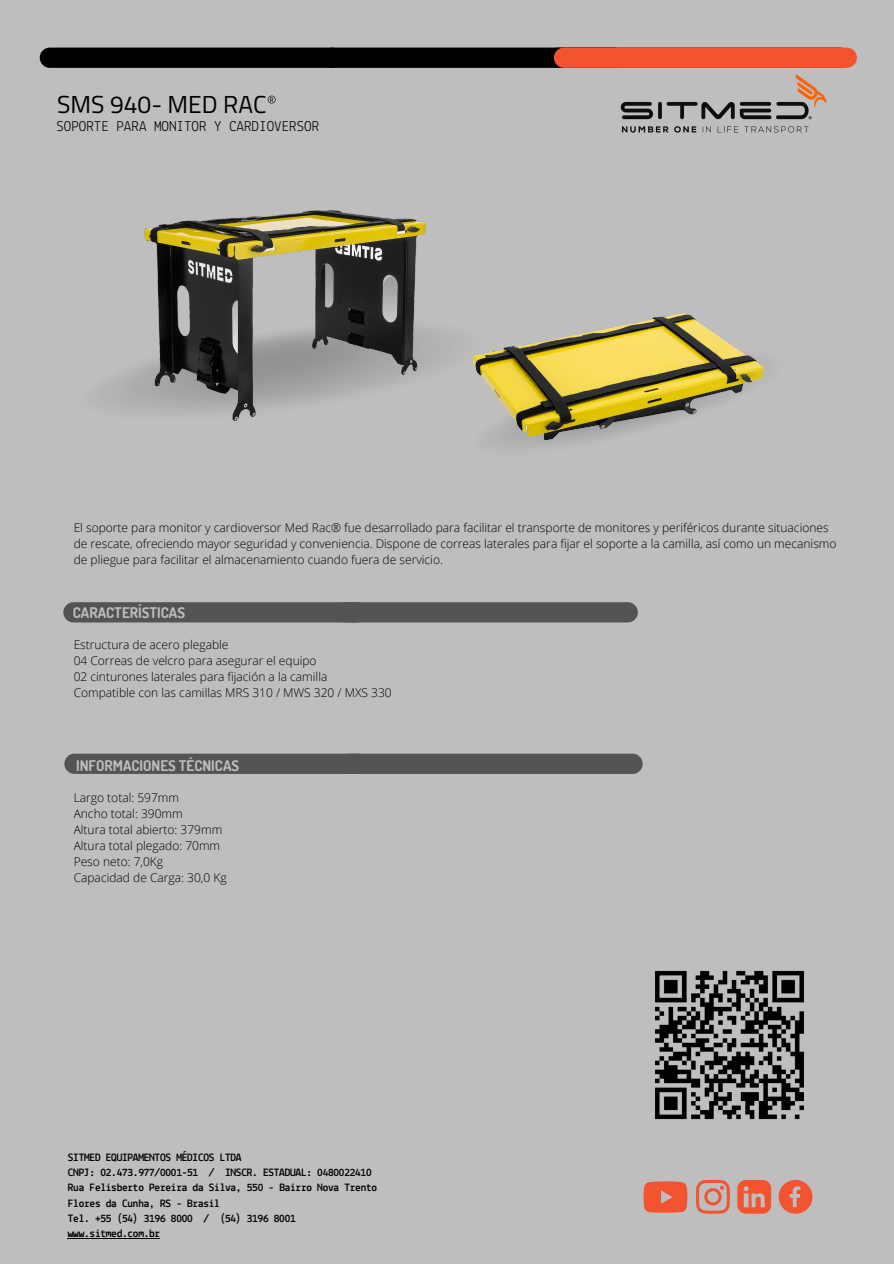
<style>
.page{position:relative;width:894px;height:1264px;background:#fff}
.page>*{position:absolute;margin:0;border:0;box-sizing:border-box;transform-origin:0 0}
.t1{font:24.6px "Titillium Web";color:#000}
.t2{font:15px "Lekton";color:#000}
.t3{font:700 14.7px "Dosis";color:#bebebe}
.t4{font:300 12px/16px "Open Sans";color:#000}
.t5{font:700 11.25px "Lekton";letter-spacing:-.02em;color:#000}
</style>
<div class="page">
<div style="left:0;top:0;width:893px;height:1263px;background:#bebebe"></div>
<img style="left:620px;top:74px;width:207px;height:59px">
<svg style="left:778px;top:1180px;width:34px;height:33px"></svg>
<svg style="left:696px;top:1180px;width:33px;height:33px"></svg>
<svg style="left:737px;top:1180px;width:34px;height:33px"></svg>
<svg style="left:643px;top:1181px;width:44px;height:31px"></svg>
<div style="left:40px;top:48px;width:302px;height:20px;background:#000;border-radius:10px"></div>
<div style="left:63px;top:602px;width:303px;height:20px;background:#545454;border-radius:10px"></div>
<div style="left:335px;top:602px;width:302px;height:20px;background:#545454;border-radius:10px"></div>
<div style="left:339px;top:753px;width:303px;height:21px;background:#545454;border-radius:10px"></div>
<div style="left:64px;top:753px;width:303px;height:21px;background:#545454;border-radius:10px"></div>
<div style="left:322px;top:48px;width:303px;height:20px;background:#000;border-radius:10px"></div>
<div style="left:553px;top:48px;width:303px;height:20px;background:#f25430;border-radius:10px"></div>
<svg style="left:268px;top:96px;width:7px;height:7px"></svg>
<img style="left:113px;top:210px;width:329px;height:211px">
<img style="left:473px;top:313px;width:291px;height:133px">
<img style="left:655px;top:970px;width:149px;height:150px">
<hr style="left:68px;top:1237px;width:92px;height:1px;background:#000">
<p class="t1" style="left:57px;top:85px;width:210px">SMS 940- MED RAC</p>
<p class="t2" style="left:56px;top:119px;width:264px">SOPORTE PARA MONITOR Y CARDIOVERSOR</p>
<p class="t4" style="left:74px;top:519px;width:764px">El soporte para monitor y cardioversor Med Rac® fue desarrollado para facilitar el transporte de monitores y periféricos durante situaciones de rescate, ofreciendo mayor seguridad y conveniencia. Dispone de correas laterales para fijar el soporte a la camilla, así como un mecanismo de pliegue para facilitar el almacenamiento cuando fuera de servicio.</p>
<p class="t3" style="left:73px;top:603px;width:114px">CARACTERÍSTICAS</p>
<p class="t4" style="left:74px;top:636px;width:156px">Estructura de acero plegable</p>
<p class="t4" style="left:74px;top:652px;width:244px">04 Correas de velcro para asegurar el equipo</p>
<p class="t4" style="left:74px;top:668px;width:255px">02 cinturones laterales para fijación a la camilla</p>
<p class="t4" style="left:74px;top:684px;width:319px">Compatible con las camillas MRS 310 / MWS 320 / MXS 330</p>
<p class="t3" style="left:76px;top:756px;width:164px">INFORMACIONES TÉCNICAS</p>
<p class="t4" style="left:74px;top:789px;width:107px">Largo total: 597mm</p>
<p class="t4" style="left:74px;top:805px;width:110px">Ancho total: 390mm</p>
<p class="t4" style="left:74px;top:821px;width:150px">Altura total abierto: 379mm</p>
<p class="t4" style="left:74px;top:837px;width:148px">Altura total plegado: 70mm</p>
<p class="t4" style="left:74px;top:853px;width:91px">Peso neto: 7,0Kg</p>
<p class="t4" style="left:74px;top:869px;width:154px">Capacidad de Carga: 30,0 Kg</p>
<p class="t5" style="left:68px;top:1152px;width:175px">SITMED EQUIPAMENTOS MÉDICOS LTDA</p>
<p class="t5" style="left:68px;top:1167px;width:305px">CNPJ: 02.473.977/0001-51 / INSCR. ESTADUAL: 0480022410</p>
<p class="t5" style="left:68px;top:1182px;width:311px">Rua Felisberto Pereira da Silva, 550 - Bairro Nova Trento</p>
<p class="t5" style="left:68px;top:1197px;width:153px">Flores da Cunha, RS - Brasil</p>
<p class="t5" style="left:68px;top:1213px;width:229px">Tel. +55 (54) 3196 8000 / (54) 3196 8001</p>
<p class="t5" style="left:68px;top:1228px;width:94px">www.sitmed.com.br</p>
</div>
